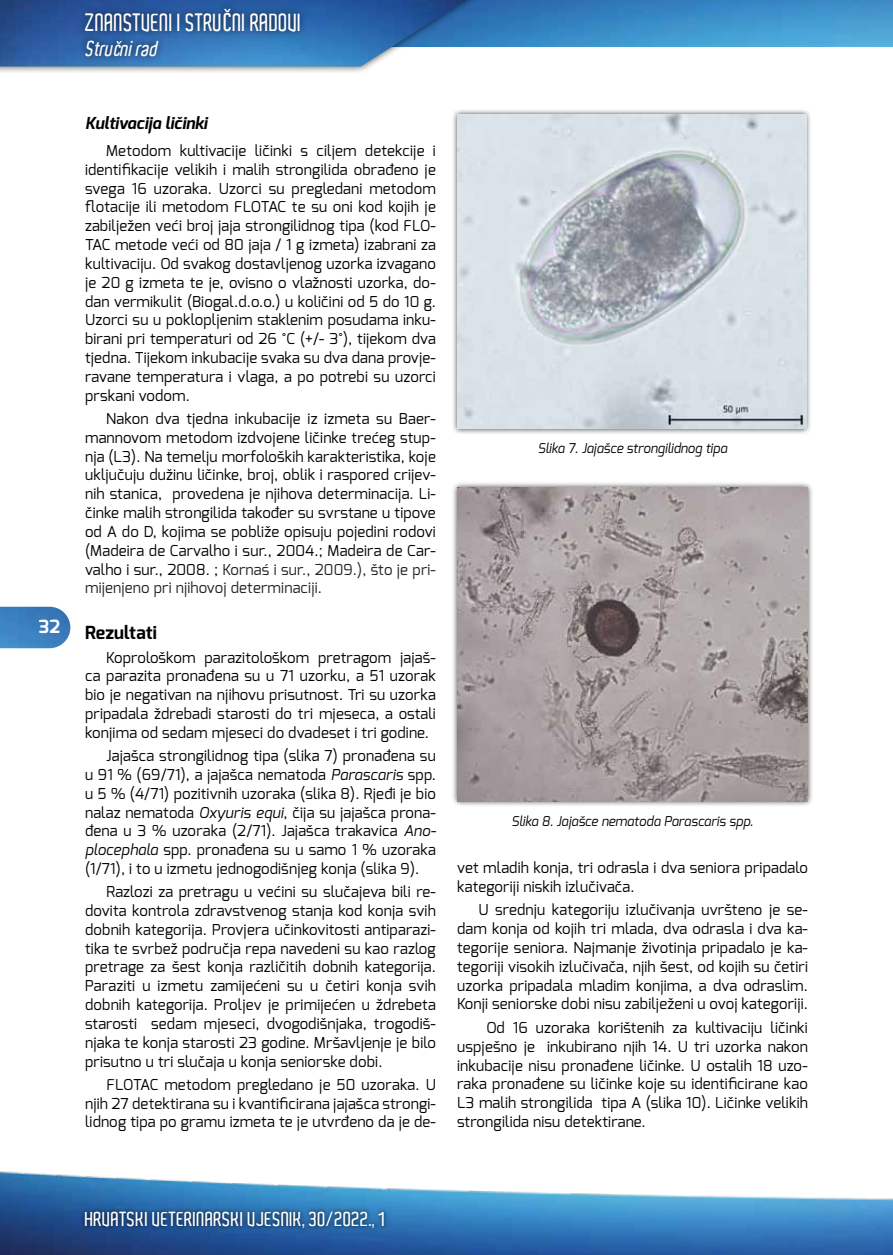
<style>
.page{position:relative;width:893px;height:1255px;background:#fff}
.page>*{position:absolute;margin:0;border:0;box-sizing:border-box;transform-origin:0 0}
.t1{font:600 24px "Aldo";color:#fff;scale:.9 1}
.t2{font:italic 600 21px "Aldo";color:#fff;scale:.9 1}
.t3{font:600 19.5px "Aldo";color:#fff}
.t4{font:700 18.15px "Exo";color:#fff}
.t5{font:700 18px "Exo";letter-spacing:.01em;color:#000}
.t6{font:italic 700 16.5px "Exo";color:#000}
.t7{font:15px/18.9px "Exo";letter-spacing:.01em;color:#000;text-align:justify}
.t8{font:italic 13.5px "Exo";color:#000}
.s1{font-family:"Libel Suit Rg";font-weight:400;font-size:22.5px}
.s2{font-family:"Libel Suit Rg";font-weight:400;font-size:18.45px}
.s3{color:#222}
.s4{font-style:italic}
</style>
<div class="page">
<img style="left:505px;top:0;width:388px;height:47px">
<div style="left:0;top:0;width:505px;height:75px;background:#000;opacity:.75"></div>
<img style="left:0;top:0;width:498px;height:66px">
<img style="left:0;top:1171px;width:893px;height:83px">
<img style="left:0;top:606px;width:70px;height:42px">
<div style="left:81px;top:1207px;width:307px;height:25px;background:#000;opacity:.75"></div>
<div style="left:451px;top:109px;width:361px;height:325px;background:#000;opacity:.75"></div>
<img style="left:457px;top:115px;width:349px;height:313px">
<div style="left:451px;top:482px;width:363px;height:325px;background:#000;opacity:.75"></div>
<img style="left:457px;top:487px;width:351px;height:314px">
<div style="left:78px;top:1px;width:230px;height:63px;background:#000;opacity:.75"></div>
<p class="t4" style="left:39px;top:614px;width:23px">32</p>
<h1 class="t1" style="left:85px;top:9px;width:242px">ZNANSTVENI I STRU<span class="s1">Č</span>NI RADOVI</h1>
<h2 class="t2" style="left:85px;top:37px;width:87px">Stru<span class="s2">č</span>nirad</h2>
<p class="t6" style="left:85px;top:112px;width:124px">Kultivacija ličinki</p>
<p class="t7" style="left:85px;top:141px;width:352px;text-indent:21px">Metodom kultivacije ličinki s ciljem detekcije i identifikacije velikih i malih strongilida obrađeno je svega 16 uzoraka. Uzorci su pregledani metodom flotacije ili metodom FLOTAC te su oni kod kojih je zabilježen veći broj jaja strongilidnog tipa (kod FLO-TAC metode veći od 80 jaja / 1 g izmeta) izabrani za kultivaciju. Od svakog dostavljenog uzorka izvagano je 20 g izmeta te je, ovisno o vlažnosti uzorka, do&shy;dan vermikulit (Biogal.d.o.o.) u količini od 5 do 10 g.<br>Uzorci su u poklopljenim staklenim posudama inku&shy;birani pri temperaturi od 26 °C (+/- 3°), tijekom dva tjedna. Tijekom inkubacije svaka su dva dana provje&shy;ravane temperatura i vlaga, a po potrebi su uzorci prskani vodom.</p>
<p class="t7" style="left:85px;top:409px;width:352px;text-indent:21px">Nakon dva tjedna inkubacije iz izmeta su Baer&shy;mannovom metodom izdvojene ličinke trećeg stup&shy;nja (L3). Na temelju morfoloških karakteristika, koje uključuju dužinu ličinke, broj, oblik i raspored crijev&shy;nih stanica, provedena je njihova determinacija. Li&shy;činke malih strongilida također su svrstane u tipove od A do D, kojima se pobliže opisuju pojedini rodovi (Madeira de Carvalho i sur., 2004.; Madeira de Car&shy;valho i sur., 2008. ; <span class="s3">Kornaś i sur., 2009.), što je pri&shy;mijenjeno pri njihovoj determinaciji.</span></p>
<p class="t5" style="left:85px;top:621px;width:73px">Rezultati</p>
<p class="t7" style="left:85px;top:647px;width:352px;text-indent:21px">Koprološkom parazitološkom pretragom jajaš&shy;ca parazita pronađena su u 71 uzorku, a 51 uzorak bio je negativan na njihovu prisutnost. Tri su uzorka pripadala ždrebadi starosti do tri mjeseca, a ostali konjima od sedam mjeseci do dvadeset i tri godine.</p>
<p class="t7" style="left:85px;top:746px;width:353px;text-indent:21px">Jajašca strongilidnog tipa (slika 7) pronađena su u 91 % (69/71), a jajašca nematoda <span class="s4">Parascaris</span> spp. u 5 % (4/71) pozitivnih uzoraka (slika 8). Rjeđi je bio nalaz nematoda <span class="s4">Oxyuris equi</span>, čija su jajašca prona&shy;đena u 3 % uzoraka (2/71). Jajašca trakavica <span class="s4">Ano&shy;plocephala</span> spp. pronađena su u samo 1 % uzoraka (1/71), i to u izmetu jednogodišnjeg konja (slika 9).</p>
<p class="t7" style="left:85px;top:882px;width:352px;text-indent:21px">Razlozi za pretragu u većini su slučajeva bili re&shy;dovita kontrola zdravstvenog stanja kod konja svih dobnih kategorija. Provjera učinkovitosti antiparazi&shy;tika te svrbež područja repa navedeni su kao razlog pretrage za šest konja različitih dobnih kategorija.<br>Paraziti u izmetu zamijećeni su u četiri konja svih dobnih kategorija. Proljev je primijećen u ždrebeta starosti sedam mjeseci, dvogodišnjaka, trogodiš&shy;njaka te konja starosti 23 godine. Mršavljenje je bilo prisutno u tri slučaja u konja seniorske dobi.</p>
<p class="t7" style="left:85px;top:1074px;width:352px;text-indent:21px">FLOTAC metodom pregledano je 50 uzoraka. U njih 27 detektirana su i kvantificirana jajašca strongi&shy;lidnog tipa po gramu izmeta te je utvrđeno da je de-</p>
<p class="t8" style="left:538px;top:439px;width:191px">Slika 7. Jajašce strongilidnog tipa</p>
<p class="t8" style="left:512px;top:812px;width:243px">Slika 8. Jajašce nematoda Parascaris spp.</p>
<p class="t7" style="left:457px;top:857px;width:352px">vet mladih konja, tri odrasla i dva seniora pripadalo kategoriji niskih izlučivača.</p>
<p class="t7" style="left:457px;top:899px;width:352px;text-indent:21px">U srednju kategoriju izlučivanja uvršteno je se&shy;dam konja od kojih tri mlada, dva odrasla i dva ka&shy;tegorije seniora. Najmanje životinja pripadalo je ka&shy;tegoriji visokih izlučivača, njih šest, od kojih su četiri uzorka pripadala mladim konjima, a dva odraslim.<br>Konji seniorske dobi nisu zabilježeni u ovoj kategoriji.</p>
<p class="t7" style="left:457px;top:1017px;width:352px;text-indent:29px">Od 16 uzoraka korištenih za kultivaciju ličinki uspješno je inkubirano njih 14. U tri uzorka nakon inkubacije nisu pronađene ličinke. U ostalih 18 uzo&shy;raka pronađene su ličinke koje su identificirane kao L3 malih strongilida tipa A (slika 10). Ličinke velikih strongilida nisu detektirane.</p>
<h3 class="t3" style="left:85px;top:1207px;width:302px">HRVATSKI VETERINARSKI VJESNIK, 30/2022., 1</h3>
</div>
